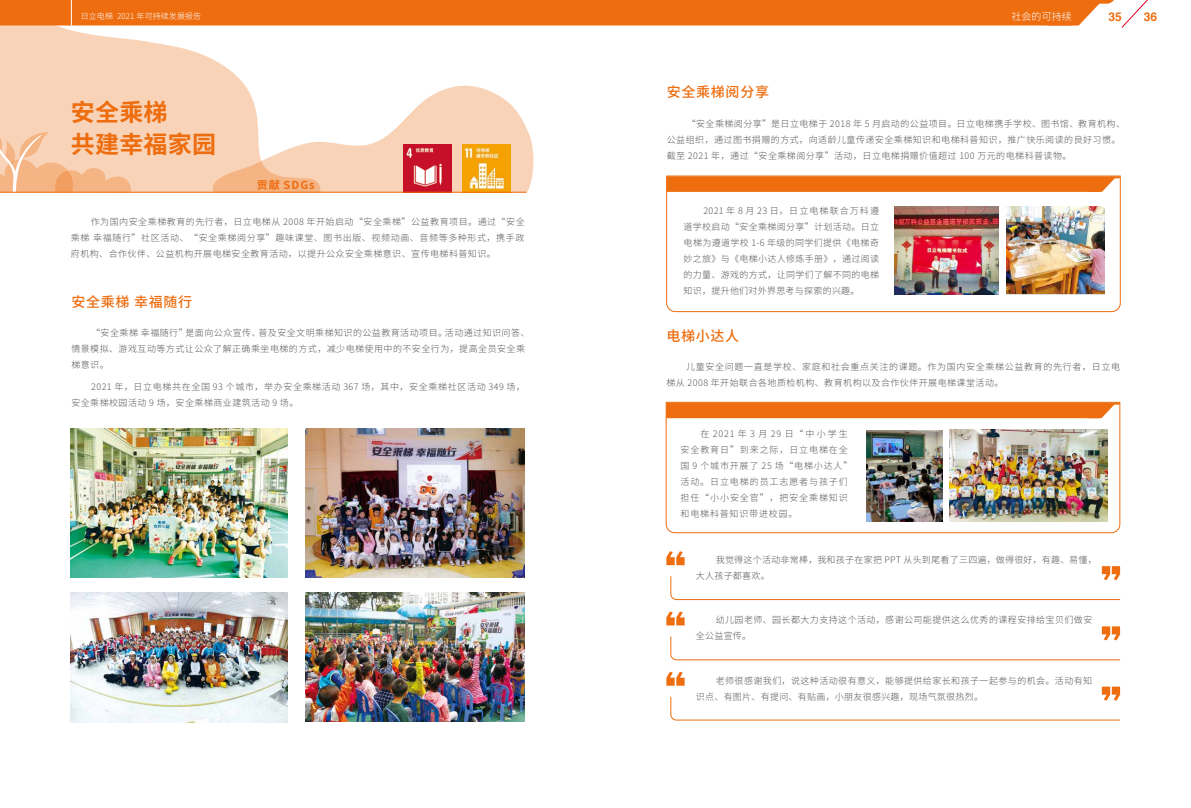
<style>
.page{position:relative;width:1191px;height:808px;background:#fff}
.page>*{position:absolute;margin:0;border:0;box-sizing:border-box;transform-origin:0 0}
.t1{font:700 24px/32px "Source Han Sans CN";letter-spacing:.01em;color:#ed6d0f}
.t2{font:500 14px "Source Han Sans CN";letter-spacing:.05em;color:#ed6d0f}
.t3{font:700 12px "Helvetica";color:#ed6d0f}
.t4{font:700 11px "Source Han Sans CN";letter-spacing:.09em;color:#ed6d0f}
.t5{font:300 10px "Source Han Sans CN";letter-spacing:.01em;color:#fff}
.t6{font:300 9px/16px "Source Han Sans CN";letter-spacing:.05em;color:#595757}
.t7{font:300 9px/16px "Source Han Sans CN";letter-spacing:.1em;color:#595757}
.t8{font:300 9px/16px "Source Han Sans CN";letter-spacing:.075em;color:#595757}
.t9{font:300 9px/16px "Source Han Sans CN";letter-spacing:.03em;color:#595757}
.t10{font:300 8px "Source Han Sans CN";letter-spacing:.01em;color:#fff}
</style>
<div class="page">
<svg style="left:321px;top:0;width:827px;height:28px;background:#ef8232"></svg>
<svg style="left:665px;top:402px;width:455px;height:131px"></svg>
<div style="left:666px;top:403px;width:454px;height:15px;background:#ed6d0f"></div>
<svg style="left:666px;top:175px;width:454px;height:137px"></svg>
<svg style="left:666px;top:176px;width:454px;height:16px;background:#ed7217"></svg>
<img style="left:1006px;top:207px;width:99px;height:87px">
<img style="left:894px;top:207px;width:104px;height:88px">
<img style="left:949px;top:429px;width:158px;height:93px">
<svg style="left:0;top:0;width:321px;height:192px;fill:#f9d3b7"></svg>
<svg style="left:212px;top:85px;width:322px;height:108px"></svg>
<img style="left:462px;top:145px;width:48px;height:47px">
<img style="left:403px;top:145px;width:48px;height:47px">
<svg style="left:0;top:131px;width:132px;height:61px;background:#f7c5a1"></svg>
<hr style="left:0;top:192px;width:526px;height:1px;background:#ed6d0f">
<svg style="left:666px;top:551px;width:454px;height:49px"></svg>
<svg style="left:666px;top:611px;width:454px;height:49px"></svg>
<svg style="left:666px;top:672px;width:454px;height:48px"></svg>
<img style="left:866px;top:430px;width:76px;height:91px">
<img style="left:306px;top:428px;width:218px;height:149px">
<img style="left:71px;top:428px;width:216px;height:149px">
<img style="left:71px;top:592px;width:216px;height:131px">
<img style="left:306px;top:592px;width:218px;height:129px">
<p class="t10" style="left:81px;top:12px;width:122px">日立电梯 2021 年可持续发展报告</p>
<p class="t5" style="left:1011px;top:11px;width:62px">社会的可持续</p>
<h3 class="t3" style="left:1108px;top:7px;width:15px">35</h3>
<h3 class="t3" style="left:1144px;top:7px;width:15px">36</h3>
<h1 class="t1" style="left:71px;top:97px;width:147px">安全乘梯<br>共建幸福家园</h1>
<p class="t4" style="left:257px;top:179px;width:59px">贡献 SDGs</p>
<p class="t6" style="left:71px;top:214px;width:455px;text-align:justify;text-indent:20px">作为国内安全乘梯教育的先行者，日立电梯从 2008 年开始启动“安全乘梯”公益教育项目。通过“安全乘梯 幸福随行”社区活动、“安全乘梯阅分享”趣味课堂、图书出版、视频动画、音频等多种形式，携手政府机构、合作伙伴、公益机构开展电梯安全教育活动，以提升公众安全乘梯意识、宣传电梯科普知识。</p>
<h2 class="t2" style="left:71px;top:294px;width:122px">安全乘梯 幸福随行</h2>
<p class="t6" style="left:71px;top:325px;width:460px;text-indent:20px">“安全乘梯 幸福随行”是面向公众宣传、普及安全文明乘梯知识的公益教育活动项目。活动通过知识问答、情景模拟、游戏互动等方式让公众了解正确乘坐电梯的方式，减少电梯使用中的不安全行为，提高全员安全乘梯意识。</p>
<p class="t6" style="left:71px;top:379px;width:455px;text-indent:20px">2021 年，日立电梯共在全国 93 个城市，举办安全乘梯活动 367 场，其中，安全乘梯社区活动 349 场，安全乘梯校园活动 9 场，安全乘梯商业建筑活动 9 场。</p>
<h2 class="t2" style="left:667px;top:84px;width:104px">安全乘梯阅分享</h2>
<p class="t6" style="left:667px;top:116px;width:460px;text-indent:20px">“安全乘梯阅分享”是日立电梯于 2018 年 5 月启动的公益项目。日立电梯携手学校、图书馆、教育机构、公益组织，通过图书捐赠的方式，向适龄儿童传递安全乘梯知识和电梯科普知识，推广快乐阅读的良好习惯。截至 2021 年，通过“安全乘梯阅分享”活动，日立电梯捐赠价值超过 100 万元的电梯科普读物。</p>
<p class="t6" style="left:683px;top:203px;width:197px;text-align:justify;text-indent:20px">2021 年 8 月 23 日，日立电梯联合万科遵道学校启动“安全乘梯阅分享”计划活动。日立电梯为遵道学校 1-6 年级的同学们提供《电梯奇妙之旅》与《电梯小达人修炼手册》，通过阅读的力量、游戏的方式，让同学们了解不同的电梯知识，提升他们对外界思考与探索的兴趣。</p>
<h2 class="t2" style="left:666px;top:328px;width:74px">电梯小达人</h2>
<p class="t8" style="left:666px;top:359px;width:455px;text-indent:20px">儿童安全问题一直是学校、家庭和社会重点关注的课题。作为国内安全乘梯公益教育的先行者，日立电梯从 2008 年开始联合各地质检机构、教育机构以及合作伙伴开展电梯课堂活动。</p>
<p class="t7" style="left:680px;top:426px;width:173px;text-indent:20px">在 2021 年 3 月 29 日“中小学生安全教育日”到来之际，日立电梯在全国 9 个城市开展了 25 场“电梯小达人”活动。日立电梯的员工志愿者与孩子们担任“小小安全官”，把安全乘梯知识和电梯科普知识带进校园。</p>
<p class="t9" style="left:696px;top:552px;width:402px;text-indent:20px">我觉得这个活动非常棒，我和孩子在家把 PPT 从头到尾看了三四遍，做得很好，有趣、易懂，大人孩子都喜欢。</p>
<p class="t6" style="left:696px;top:612px;width:398px;text-indent:20px">幼儿园老师、园长都大力支持这个活动，感谢公司能提供这么优秀的课程安排给宝贝们做安全公益宣传。</p>
<p class="t6" style="left:696px;top:672px;width:398px;text-indent:20px">老师很感谢我们，说这种活动很有意义，能够提供给家长和孩子一起参与的机会。活动有知识点、有图片、有提问、有贴画，小朋友很感兴趣，现场气氛很热烈。</p>
</div>
